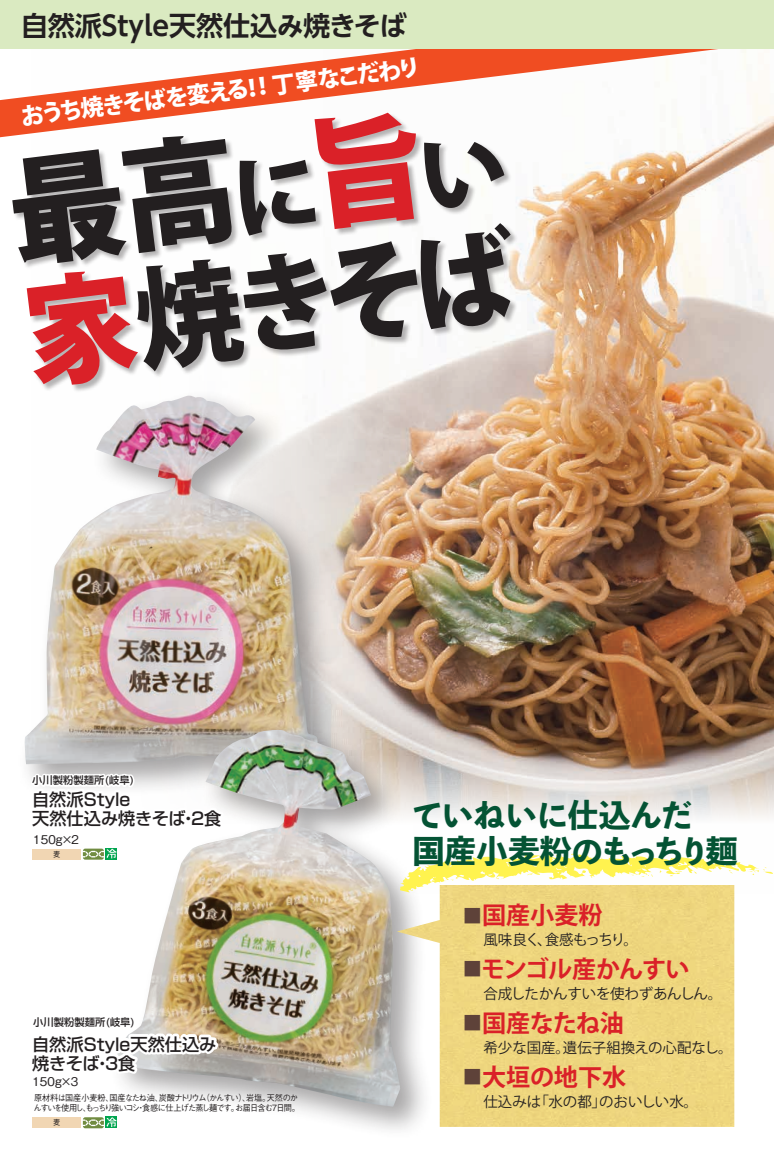
<style>
.page{position:relative;width:774px;height:1163px;background:#fff}
.page>*{position:absolute;margin:0;border:0;box-sizing:border-box;transform-origin:0 0}
.t1{font:800 117.4px "Koz Go Pr 6 N";color:#231f20}
.t2{font:800 106.7px "Koz Go Pr 6 N";color:#231f20;scale:.96 1}
.t3{font:800 31.7px/35.5px "Toppan Bunkyu Midashi Gothic Std N";letter-spacing:-.01em;color:#045334}
.t4{font:700 27px "UD Shin Go NT Pr 6 N De";color:#231f20}
.t5{font:700 24.1px "Koz Go Pr 6 N";letter-spacing:-.01em;color:#da2128}
.t6{font:700 24.1px "Koz Go Pr 6 N";letter-spacing:-.04em;color:#da2128}
.t7{font:800 23px "Koz Go Pr 6 N";color:#fff}
.t8{font:500 17.2px/18.9px "Shin Go Pr 6 N";color:#231f20}
.t9{font:14.5px "Koz Go Pr 6 N";color:#231f20}
.t10{font:14.5px "Koz Go Pr 6 N";letter-spacing:-.02em;color:#231f20}
.t11{font:14.5px "Koz Go Pr 6 N";letter-spacing:-.055em;color:#231f20}
.t12{font:500 12px "Gothic BBB Pr 6 N";letter-spacing:-.37em;color:#231f20}
.t13{font:500 10.3px "Shin Go Pr 6 N";color:#231f20}
.t14{font:500 8.6px/10.3px "Gothic BBB Pr 6 N";letter-spacing:-.105em;color:#231f20;scale:.95 1}
.t15{font:7.3px "Shin Go Pr 6 N";color:#231f20;scale:.9 1}
.s1{font-size:88.7px}
.s2{color:#da2128}
.s3{font-size:117.4px;color:#da2128}
.s4{font-size:110.7px}
.s5{font-weight:500;font-size:19.3px;color:#5e4239}
</style>
<div class="page">
<img style="left:32px;top:48px;width:742px;height:845px">
<div style="left:17px;top:389px;width:335px;height:409px;background:#231f20;opacity:.4"></div>
<img style="left:25px;top:395px;width:293px;height:365px">
<div style="left:110px;top:722px;width:323px;height:417px;background:#231f20;opacity:.4"></div>
<img style="left:116px;top:729px;width:284px;height:377px">
<img style="left:397px;top:884px;width:337px;height:242px">
<div style="left:32px;top:848px;width:49px;height:11px;background:#f1d6b3"></div>
<div style="left:32px;top:1117px;width:49px;height:10px;background:#f1d6b3"></div>
<svg style="left:25px;top:760px;width:212px;height:75px"></svg>
<svg style="left:110px;top:1002px;width:112px;height:77px"></svg>
<svg style="left:0;top:48px;width:722px;height:89px"></svg>
<div style="left:106px;top:847px;width:11px;height:12px;background:#fff"></div>
<svg style="left:83px;top:848px;width:34px;height:11px"></svg>
<svg style="left:83px;top:1116px;width:34px;height:12px"></svg>
<div style="left:13px;top:113px;width:505px;height:280px;background:#231f20;opacity:.33"></div>
<svg style="left:399px;top:852px;width:374px;height:40px"></svg>
<div style="left:0;top:0;width:774px;height:48px;background:#daeac1"></div>
<h3 class="t4" style="left:21px;top:3px;width:387px">自然派Style天然仕込み焼きそば</h3>
<h3 class="t7" style="left:19px;top:103px;width:404px;rotate:-7deg">おうち焼きそばを変える！！ 丁寧なこだわり</h3>
<h1 class="t1" style="left:1px;top:148px;width:501px;rotate:-7deg">最高<span class="s1">に</span><span class="s2">旨</span><span class="s1">い</span></h1>
<h2 class="t2" style="left:17px;top:276px;width:517px;rotate:-7deg"><span class="s3">家</span><span class="s4">焼</span>きそば</h2>
<p class="t13" style="left:32px;top:771px;width:103px">小川製粉製麺所(岐阜)</p>
<h3 class="t8" style="left:32px;top:788px;width:191px">自然派Style<br>天然仕込み焼きそば・２食</h3>
<h3 class="t12" style="left:31px;top:829px;width:52px">１５０ｇ×２</h3>
<p class="t15" style="left:53px;top:847px;width:9px">麦</p>
<p class="t13" style="left:33px;top:1013px;width:103px">小川製粉製麺所(岐阜)</p>
<h3 class="t8" style="left:32px;top:1033px;width:186px">自然派Style天然仕込み焼きそば・３食</h3>
<h3 class="t12" style="left:30px;top:1071px;width:52px">１５０ｇ×３</h3>
<p class="t14" style="left:33px;top:1091px;width:282px">原材料は国産小麦粉、国産なたね油、炭酸ナトリウム（かんすい）、岩塩。天然のかんすいを使用し、もっちり強いコシ・食感に仕上げた蒸し麺です。お届日含む７日間。</p>
<p class="t15" style="left:53px;top:1116px;width:9px">麦</p>
<h3 class="t3" style="left:412px;top:795px;width:328px">ていねいに仕込んだ<br>国産小麦粉のもっちり麺</h3>
<h3 class="t5" style="left:463px;top:901px;width:141px"><span class="s5">■</span>国産小麦粉</h3>
<h3 class="t6" style="left:463px;top:955px;width:228px"><span class="s5">■</span>モンゴル産かんすい</h3>
<h3 class="t5" style="left:463px;top:1009px;width:163px"><span class="s5">■</span>国産なたね油</h3>
<h3 class="t5" style="left:463px;top:1063px;width:165px"><span class="s5">■</span>大垣の地下水</h3>
<h3 class="t11" style="left:483px;top:931px;width:156px">風味良く、食感もっちり。</h3>
<h3 class="t10" style="left:483px;top:985px;width:240px">合成したかんすいを使わずあんしん。</h3>
<h3 class="t9" style="left:483px;top:1039px;width:251px">希少な国産。遺伝子組換えの心配なし。</h3>
<h3 class="t9" style="left:483px;top:1093px;width:216px">仕込みは「水の都」のおいしい水。</h3>
</div>
